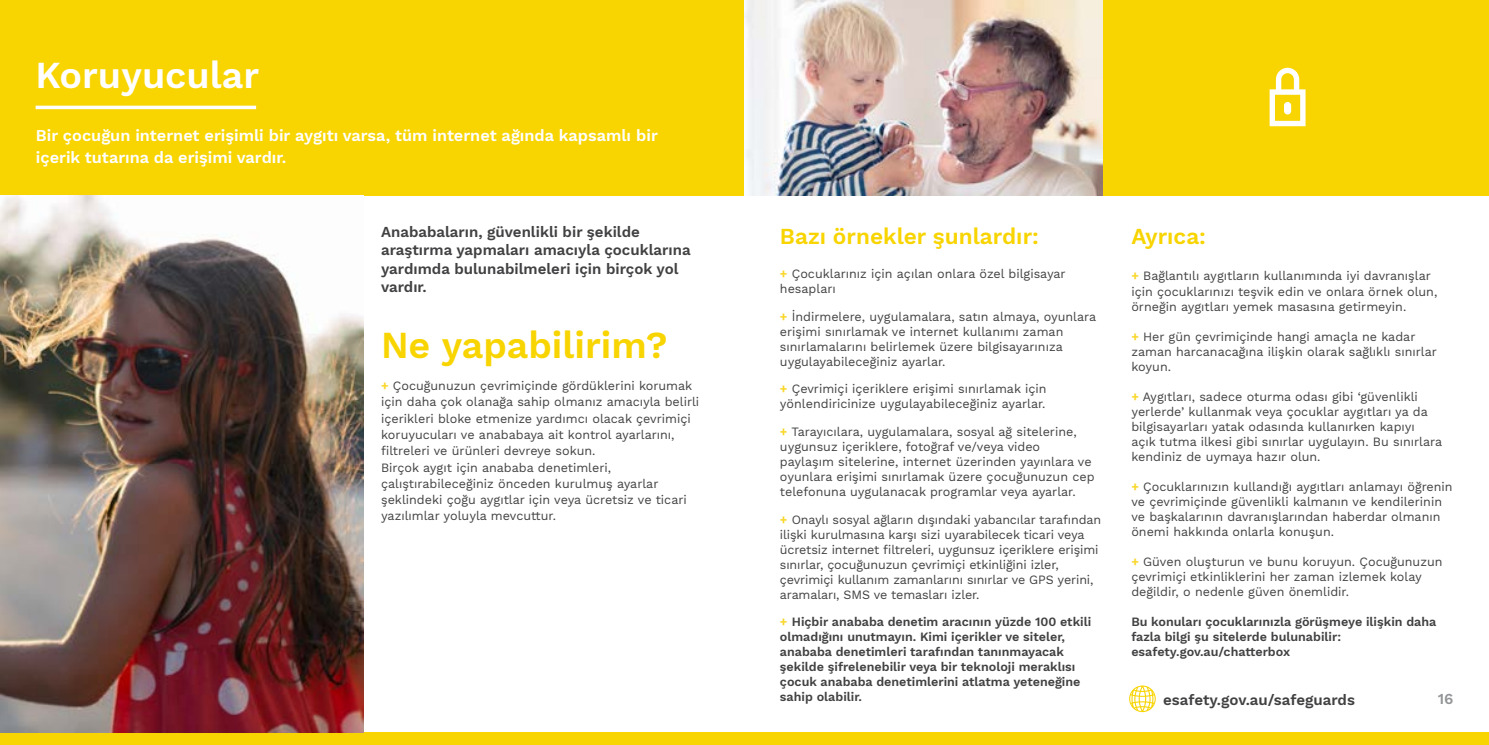
<style>
.page{position:relative;width:1489px;height:745px;background:#fff}
.page>*{position:absolute;margin:0;border:0;box-sizing:border-box;transform-origin:0 0}
.t1{font:600 37.5px "Work Sans";color:#f8d400}
.t2{font:600 37.5px "Work Sans";color:#fff}
.t3{font:600 22.5px "Work Sans";color:#f8d400}
.t4{font:600 16.25px/21.2px "Work Sans";color:#fff}
.t5{font:600 15px/18px "Work Sans";color:#414042}
.t6{font:600 15px "Work Sans";color:#939598}
.t7{font:12.5px/15px "Work Sans";color:#414042}
.t8{font:600 12.5px/15px "Work Sans";color:#414042}
.s1{font-weight:700;color:#f9d72e}
</style>
<div class="page">
<div style="left:0;top:0;width:1488px;height:195px;background:#f8d400"></div>
<hr style="left:36px;top:106px;width:220px;height:3px;background:#fff">
<div style="left:0;top:731px;width:1488px;height:13px;background:#f8d400"></div>
<img style="left:0;top:195px;width:363px;height:537px">
<svg style="left:1269px;top:68px;width:36px;height:58px"></svg>
<img style="left:744px;top:0;width:358px;height:195px">
<svg style="left:1129px;top:685px;width:26px;height:26px"></svg>
<h1 class="t2" style="left:35px;top:53px;width:225px">Koruyucular</h1>
<h3 class="t4" style="left:36px;top:126px;width:623px">Bir çocuğun internet erişimli bir aygıtı varsa, tüm internet ağında kapsamlı bir içerik tutarına da erişimi vardır.</h3>
<p class="t5" style="left:381px;top:224px;width:311px">Anababaların, güvenlikli bir şekilde araştırma yapmaları amacıyla çocuklarına yardımda bulunabilmeleri için birçok yol vardır.</p>
<h1 class="t1" style="left:381px;top:323px;width:288px">Ne yapabilirim?</h1>
<p class="t7" style="left:381px;top:378px;width:319px;line-height:16.2px"><span class="s1">+</span> Çocuğunuzun çevrimiçinde gördüklerini korumak için daha çok olanağa sahip olmanız amacıyla belirli içerikleri bloke etmenize yardımcı olacak çevrimiçi koruyucuları ve anababaya ait kontrol ayarlarını, filtreleri ve ürünleri devreye sokun.<br>Birçok aygıt için anababa denetimleri, çalıştırabileceğiniz önceden kurulmuş ayarlar şeklindeki çoğu aygıtlar için veya ücretsiz ve ticari yazılımlar yoluyla mevcuttur.</p>
<h2 class="t3" style="left:780px;top:223px;width:260px">Bazı örnekler şunlardır:</h2>
<p class="t7" style="left:780px;top:267px;width:287px"><span class="s1">+</span> Çocuklarınız için açılan onlara özel bilgisayar hesapları</p>
<p class="t7" style="left:780px;top:309px;width:318px"><span class="s1">+</span> İndirmelere, uygulamalara, satın almaya, oyunlara erişimi sınırlamak ve internet kullanımı zaman sınırlamalarını belirlemek üzere bilgisayarınıza uygulayabileceğiniz ayarlar.</p>
<p class="t7" style="left:780px;top:382px;width:268px"><span class="s1">+</span> Çevrimiçi içeriklere erişimi sınırlamak için yönlendiricinize uygulayabileceğiniz ayarlar.</p>
<p class="t7" style="left:780px;top:424px;width:316px"><span class="s1">+</span> Tarayıcılara, uygulamalara, sosyal ağ sitelerine, uygunsuz içeriklere, fotoğraf ve/veya video paylaşım sitelerine, internet üzerinden yayınlara ve oyunlara erişimi sınırlamak üzere çocuğunuzun cep telefonuna uygulanacak programlar veya ayarlar.</p>
<p class="t7" style="left:780px;top:512px;width:323px"><span class="s1">+</span> Onaylı sosyal ağların dışındaki yabancılar tarafından ilişki kurulmasına karşı sizi uyarabilecek ticari veya ücretsiz internet filtreleri, uygunsuz içeriklere erişimi sınırlar, çocuğunuzun çevrimiçi etkinliğini izler, çevrimiçi kullanım zamanlarını sınırlar ve GPS yerini, aramaları, SMS ve temasları izler.</p>
<p class="t8" style="left:780px;top:614px;width:313px"><span class="s1">+</span> Hiçbir anababa denetim aracının yüzde 100 etkili olmadığını unutmayın. Kimi içerikler ve siteler, anababa denetimleri tarafından tanınmayacak şekilde şifrelenebilir veya bir teknoloji meraklısı çocuk anababa denetimlerini atlatma yeteneğine sahip olabilir.</p>
<h2 class="t3" style="left:1131px;top:223px;width:76px">Ayrıca:</h2>
<p class="t7" style="left:1131px;top:269px;width:307px"><span class="s1">+</span> Bağlantılı aygıtların kullanımında iyi davranışlar için çocuklarınızı teşvik edin ve onlara örnek olun, örneğin aygıtları yemek masasına getirmeyin.</p>
<p class="t7" style="left:1131px;top:329px;width:307px"><span class="s1">+</span> Her gün çevrimiçinde hangi amaçla ne kadar zaman harcanacağına ilişkin olarak sağlıklı sınırlar koyun.</p>
<p class="t7" style="left:1131px;top:389px;width:312px"><span class="s1">+</span> Aygıtları, sadece oturma odası gibi ‘güvenlikli yerlerde’ kullanmak veya çocuklar aygıtları ya da bilgisayarları yatak odasında kullanırken kapıyı açık tutma ilkesi gibi sınırlar uygulayın. Bu sınırlara kendiniz de uymaya hazır olun.</p>
<p class="t7" style="left:1131px;top:479px;width:323px"><span class="s1">+</span> Çocuklarınızın kullandığı aygıtları anlamayı öğrenin ve çevrimiçinde güvenlikli kalmanın ve kendilerinin ve başkalarının davranışlarından haberdar olmanın önemi hakkında onlarla konuşun.</p>
<p class="t7" style="left:1131px;top:554px;width:313px"><span class="s1">+</span> Güven oluşturun ve bunu koruyun. Çocuğunuzun çevrimiçi etkinliklerini her zaman izlemek kolay değildir, o nedenle güven önemlidir.</p>
<p class="t8" style="left:1131px;top:614px;width:306px">Bu konuları çocuklarınızla görüşmeye ilişkin daha fazla bilgi şu sitelerde bulunabilir: esafety.gov.au/chatterbox</p>
<p class="t5" style="left:1163px;top:691px;width:193px">esafety.gov.au/safeguards</p>
<p class="t6" style="left:1437px;top:690px;width:17px">16</p>
</div>
